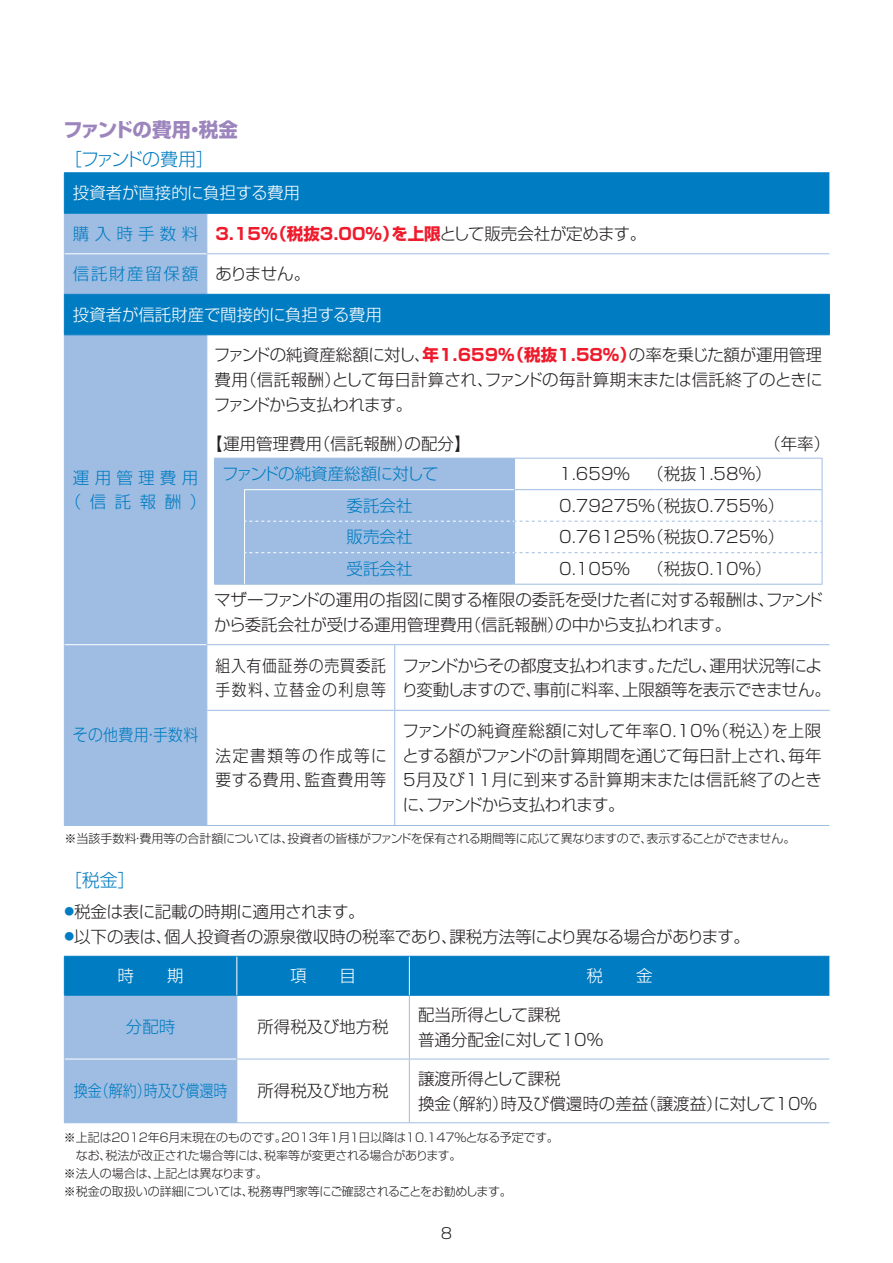
<style>
.page{position:relative;width:893px;height:1263px;background:#fff}
.page>*{position:absolute;margin:0;border:0;box-sizing:border-box;transform-origin:0 0}
.t1{font:700 19.5px "Shin Go Pr 5";letter-spacing:-.02em;color:#9c85bd}
.t2{font:300 18px "Shin Go Pr 5";letter-spacing:-.095em;color:#007cc2}
.t3{font:300 18px "Shin Go Pr 5";letter-spacing:-.045em;color:#007cc2}
.t4{font:300 16.5px/24.8px "Shin Go Pr 5";color:#231f20}
.t5{font:300 16.5px/24.8px "Shin Go Pr 5";letter-spacing:-.04em;color:#231f20}
.t6{font:300 16.5px "Shin Go Pr 5";letter-spacing:-.02em;color:#231f20}
.t7{font:300 16.5px "Shin Go Pr 5";letter-spacing:-.015em;color:#fff}
.t8{font:700 16.5px "Shin Go Pr 5";color:#ee1b2c}
.t9{font:300 16.5px/24.8px "Shin Go Pr 5";letter-spacing:.05em;color:#231f20;scale:.9 1}
.t10{font:300 16.5px/24.8px "Shin Go Pr 5";letter-spacing:.07em;color:#231f20;scale:.95 1}
.t11{font:300 16.5px "Shin Go Pr 5";color:#007cc2}
.t12{font:300 16.5px "Shin Go Pr 5";letter-spacing:-.035em;color:#007cc2}
.t13{font:300 16.5px "Shin Go Pr 5";letter-spacing:.1em;color:#007cc2}
.t14{font:300 16.5px/24.8px "Shin Go Pr 5";letter-spacing:.32em;color:#007cc2;text-align:center}
.t15{font:300 16.5px "Shin Go Pr 5";color:#007cc2;scale:.85 1}
.t16{font:300 16.5px "Shin Go Pr 5";letter-spacing:.02em;color:#007cc2;scale:.9 1}
.t17{font:300 15px "Shin Go Pr 5";color:#231f20}
.t18{font:300 12px "Shin Go Pr 5";letter-spacing:-.02em;color:#231f20}
.s1{font-weight:300;color:#007cc2}
.s2{font-weight:300;color:#231f20}
.s3{color:#231f20}
.s4{font-weight:700;color:#ee1b2c}
</style>
<div class="page">
<svg style="left:65px;top:173px;width:764px;height:161px;fill:#007cc2"></svg>
<svg style="left:65px;top:214px;width:142px;height:611px;background:#94b8df"></svg>
<hr style="left:64px;top:214px;width:1px;height:40px;background:#9fbde2">
<hr style="left:206px;top:214px;width:1px;height:39px;background:#9fbde2">
<hr style="left:64px;top:254px;width:1px;height:40px;background:#9fbde2">
<hr style="left:206px;top:253px;width:623px;height:1px;background:#9fbde2">
<hr style="left:206px;top:254px;width:1px;height:40px;background:#9fbde2">
<hr style="left:64px;top:335px;width:1px;height:310px;background:#9fbde2">
<hr style="left:206px;top:335px;width:1px;height:309px;background:#9fbde2">
<hr style="left:64px;top:645px;width:1px;height:180px;background:#9fbde2">
<hr style="left:64px;top:825px;width:143px;height:1px;background:#9fbde2">
<hr style="left:206px;top:644px;width:623px;height:1px;background:#9fbde2">
<hr style="left:206px;top:645px;width:1px;height:180px;background:#9fbde2">
<hr style="left:207px;top:825px;width:622px;height:1px;background:#9fbde2">
<hr style="left:65px;top:253px;width:141px;height:1px;background:#fff">
<hr style="left:65px;top:644px;width:141px;height:1px;background:#fff">
<hr style="left:64px;top:172px;width:143px;height:1px;background:#007cc2">
<hr style="left:64px;top:173px;width:1px;height:40px;background:#007cc2">
<hr style="left:207px;top:172px;width:622px;height:1px;background:#007cc2">
<hr style="left:64px;top:213px;width:143px;height:1px;background:#007cc2">
<hr style="left:207px;top:213px;width:622px;height:1px;background:#007cc2">
<hr style="left:64px;top:294px;width:143px;height:1px;background:#007cc2">
<hr style="left:64px;top:295px;width:1px;height:39px;background:#007cc2">
<hr style="left:207px;top:294px;width:623px;height:1px;background:#007cc2">
<hr style="left:829px;top:295px;width:1px;height:39px;background:#007cc2">
<hr style="left:64px;top:334px;width:143px;height:1px;background:#007cc2">
<hr style="left:207px;top:334px;width:623px;height:1px;background:#007cc2">
<hr style="left:214px;top:458px;width:1px;height:32px;background:#9fbde2">
<hr style="left:822px;top:458px;width:1px;height:31px;background:#9fbde2">
<hr style="left:214px;top:490px;width:1px;height:31px;background:#9fbde2">
<hr style="left:214px;top:521px;width:1px;height:32px;background:#9fbde2">
<hr style="left:214px;top:553px;width:1px;height:31px;background:#9fbde2">
<hr style="left:214px;top:584px;width:31px;height:1px;background:#9fbde2">
<hr style="left:245px;top:584px;width:270px;height:1px;background:#9fbde2">
<hr style="left:515px;top:584px;width:141px;height:1px;background:#9fbde2">
<hr style="left:656px;top:584px;width:166px;height:1px;background:#9fbde2">
<hr style="left:822px;top:490px;width:1px;height:31px;background:#9fbde2">
<hr style="left:822px;top:521px;width:1px;height:32px;background:#9fbde2">
<hr style="left:822px;top:553px;width:1px;height:31px;background:#9fbde2">
<svg style="left:215px;top:458px;width:607px;height:126px"></svg>
<hr style="left:394px;top:645px;width:1px;height:65px;background:#9fbde2">
<hr style="left:207px;top:710px;width:188px;height:1px;background:#9fbde2">
<hr style="left:395px;top:710px;width:435px;height:1px;background:#9fbde2">
<hr style="left:394px;top:711px;width:1px;height:114px;background:#9fbde2">
<svg style="left:65px;top:957px;width:764px;height:165px"></svg>
<hr style="left:64px;top:956px;width:173px;height:1px;background:#007cc2">
<hr style="left:64px;top:957px;width:1px;height:38px;background:#007cc2">
<hr style="left:237px;top:956px;width:172px;height:1px;background:#007cc2">
<hr style="left:409px;top:956px;width:420px;height:1px;background:#007cc2">
<hr style="left:64px;top:995px;width:173px;height:1px;background:#007cc2">
<hr style="left:237px;top:995px;width:172px;height:1px;background:#007cc2">
<hr style="left:409px;top:995px;width:420px;height:1px;background:#007cc2">
<hr style="left:236px;top:957px;width:1px;height:38px;background:#fff">
<hr style="left:409px;top:957px;width:1px;height:38px;background:#fff">
<hr style="left:65px;top:1059px;width:171px;height:1px;background:#fff">
<hr style="left:64px;top:996px;width:1px;height:63px;background:#9fbde2">
<hr style="left:236px;top:996px;width:1px;height:63px;background:#9fbde2">
<hr style="left:409px;top:996px;width:1px;height:63px;background:#9fbde2">
<hr style="left:64px;top:1059px;width:1px;height:63px;background:#9fbde2">
<hr style="left:236px;top:1059px;width:1px;height:63px;background:#9fbde2">
<hr style="left:409px;top:1059px;width:1px;height:63px;background:#9fbde2">
<hr style="left:64px;top:1122px;width:173px;height:1px;background:#9fbde2">
<hr style="left:237px;top:1122px;width:172px;height:1px;background:#9fbde2">
<hr style="left:409px;top:1122px;width:420px;height:1px;background:#9fbde2">
<hr style="left:236px;top:1059px;width:173px;height:1px;background:#9fbde2">
<hr style="left:409px;top:1059px;width:420px;height:1px;background:#9fbde2">
<p class="t1" style="left:63px;top:114px;width:176px">ファンドの費用・税金</p>
<p class="t2" style="left:64px;top:144px;width:152px">［ファンドの費用］</p>
<p class="t7" style="left:73px;top:179px;width:229px">投資者が直接的に負担する費用</p>
<p class="t8" style="left:73px;top:220px;width:575px"><span class="s1">購入時手数料</span> 3.15％（税抜3.00％）を上限<span class="s2">として販売会社が定めます。</span></p>
<p class="t13" style="left:73px;top:260px;width:239px">信託財産留保額 <span class="s3">ありません。</span></p>
<p class="t7" style="left:73px;top:301px;width:310px">投資者が信託財産で間接的に負担する費用</p>
<p class="t14" style="left:65px;top:463px;width:143px">運用管理費用（信託報酬）</p>
<p class="t4" style="left:214px;top:341px;width:610px;text-align:justify">ファンドの純資産総額に対し、<span class="s4">年1.659％（税抜1.58％）</span>の率を乗じた額が運用管理費用（信託報酬）として毎日計算され、ファンドの毎計算期末または信託終了のときにファンドから支払われます。</p>
<p class="t4" style="left:206px;top:430px;width:266px">【運用管理費用（信託報酬）の配分】</p>
<p class="t4" style="left:764px;top:430px;width:67px">（年率）</p>
<p class="t12" style="left:222px;top:460px;width:218px">ファンドの純資産総額に対して</p>
<p class="t4" style="left:559px;top:460px;width:214px">1.659％ （税抜1.58％）</p>
<p class="t11" style="left:347px;top:492px;width:67px">委託会社</p>
<p class="t4" style="left:559px;top:491px;width:226px">0.79275％（税抜0.755％）</p>
<p class="t11" style="left:347px;top:523px;width:67px">販売会社</p>
<p class="t4" style="left:559px;top:523px;width:226px">0.76125％（税抜0.725％）</p>
<p class="t11" style="left:347px;top:555px;width:67px">受託会社</p>
<p class="t4" style="left:214px;top:551px;width:610px;line-height:31.2px;text-indent:345px">0.105％ （税抜0.10％）<br>マザーファンドの運用の指図に関する権限の委託を受けた者に対する報酬は、ファンド</p>
<p class="t6" style="left:214px;top:611px;width:518px">から委託会社が受ける運用管理費用（信託報酬）の中から支払われます。</p>
<p class="t9" style="left:215px;top:651px;width:191px">組入有価証券の売買委託手数料、立替金の利息等</p>
<p class="t5" style="left:402px;top:651px;width:431px">ファンドからその都度支払われます。ただし、運用状況等により変動しますので、事前に料率、上限額等を表示できません。</p>
<p class="t4" style="left:401px;top:717px;width:422px;text-align:justify">ファンドの純資産総額に対して年率0.10％（税込）を上限とする額がファンドの計算期間を通じて毎日計上され、毎年５月及び11月に到来する計算期末または信託終了のときに、ファンドから支払われます。</p>
<p class="t18" style="left:64px;top:829px;width:733px">※当該手数料・費用等の合計額については、投資者の皆様がファンドを保有される期間等に応じて異なりますので、表示することができません。</p>
<p class="t3" style="left:64px;top:866px;width:73px">［税金］</p>
<p class="t6" style="left:64px;top:898px;width:302px"><sup>●</sup>税金は表に記載の時期に適用されます。</p>
<p class="t4" style="left:64px;top:922px;width:687px"><sup>●</sup>以下の表は、個人投資者の源泉徴収時の税率であり、課税方法等により異なる場合があります。</p>
<p class="t7" style="left:118px;top:962px;width:67px">時　　期</p>
<p class="t7" style="left:290px;top:962px;width:67px">項　　目</p>
<p class="t7" style="left:587px;top:962px;width:67px">税　　金</p>
<p class="t11" style="left:126px;top:1013px;width:51px">分配時</p>
<p class="t4" style="left:257px;top:1013px;width:133px">所得税及び地方税</p>
<p class="t16" style="left:73px;top:721px;width:141px">その他費用・手数料</p>
<p class="t10" style="left:215px;top:741px;width:182px">法定書類等の作成等に要する費用、監査費用等</p>
<p class="t4" style="left:418px;top:1001px;width:187px">配当所得として課税<br>普通分配金に対して10％</p>
<p class="t4" style="left:418px;top:1064px;width:401px">譲渡所得として課税<br>換金（解約）時及び償還時の差益（譲渡益）に対して10％</p>
<p class="t18" style="left:64px;top:1128px;width:496px">※上記は2012年６月末現在のものです。2013年１月１日以降は10.147％となる予定です。</p>
<p class="t18" style="left:76px;top:1146px;width:387px">なお、税法が改正された場合等には、税率等が変更される場合があります。</p>
<p class="t18" style="left:64px;top:1164px;width:205px">※法人の場合は、上記とは異なります。</p>
<p class="t18" style="left:64px;top:1182px;width:449px">※税金の取扱いの詳細については、税務専門家等にご確認されることをお勧めします。</p>
<p class="t15" style="left:74px;top:1077px;width:182px">換金（解約）時及び償還時</p>
<p class="t4" style="left:257px;top:1077px;width:133px">所得税及び地方税</p>
<p class="t17" style="left:441px;top:1221px;width:13px">8</p>
</div>
